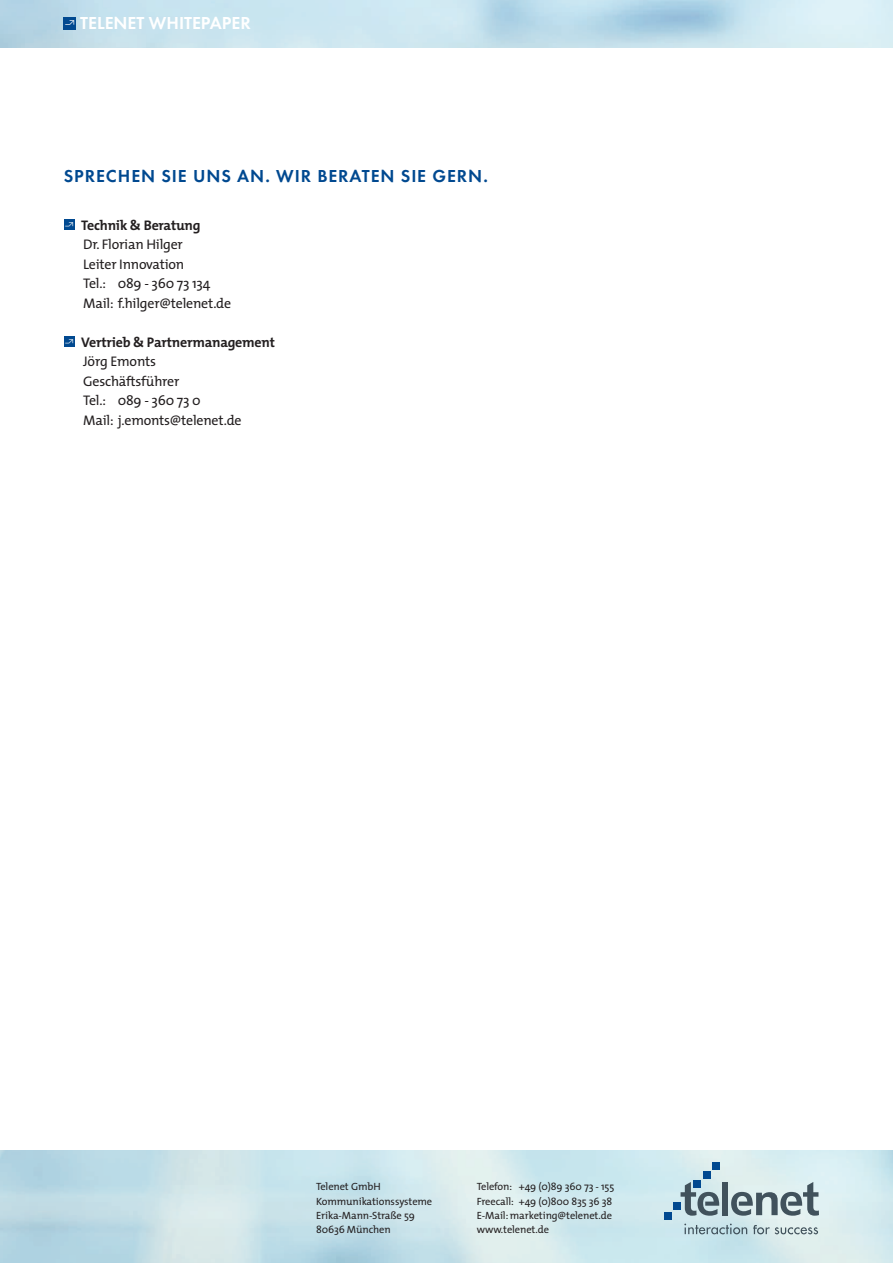
<style>
.page{position:relative;width:893px;height:1263px;background:#fff}
.page>*{position:absolute;margin:0;border:0;box-sizing:border-box;transform-origin:0 0}
.t1{font:600 18px "Futura T";letter-spacing:.05em;color:#014990}
.t2{font:600 18px "Futura T";color:#fff}
.t3{font:13.95px/19.5px "The Mix";letter-spacing:-.015em;color:#231f20}
.t4{font:700 13.95px "The Mix";letter-spacing:-.015em;color:#231f20}
.t5{font:11.7px "Foundry Gridnik";color:#fff}
.t6{font:10.5px/14.2px "The Mix";letter-spacing:-.01em;color:#231f20}
.s1{font-family:"Foundry Gridnik";font-weight:400;font-size:13.2px}
</style>
<div class="page">
<svg style="left:0;top:1150px;width:893px;height:113px"></svg>
<div style="left:722px;top:1182px;width:6px;height:33px;background:#41525c"></div>
<svg style="left:681px;top:1182px;width:38px;height:34px"></svg>
<svg style="left:731px;top:1182px;width:88px;height:34px"></svg>
<div style="left:664px;top:1212px;width:7px;height:7px;background:#014990"></div>
<div style="left:673px;top:1202px;width:8px;height:8px;background:#014990"></div>
<div style="left:694px;top:1180px;width:7px;height:7px;background:#014990"></div>
<div style="left:703px;top:1171px;width:7px;height:8px;background:#014990"></div>
<div style="left:712px;top:1163px;width:7px;height:7px;background:#014990"></div>
<svg style="left:684px;top:1223px;width:63px;height:11px"></svg>
<svg style="left:753px;top:1225px;width:65px;height:9px"></svg>
<img style="left:0;top:0;width:893px;height:48px">
<div style="left:64px;top:17px;width:12px;height:12px;background:#014990"></div>
<div style="left:64px;top:336px;width:11px;height:11px;background:#014990"></div>
<div style="left:64px;top:219px;width:11px;height:11px;background:#014990"></div>
<h1 class="t2" style="left:65px;top:12px;width:188px"><span class="s1">∏</span> TELENET WHITEPAPER</h1>
<h1 class="t1" style="left:64px;top:165px;width:426px">SPRECHEN SIE UNS AN. WIR BERATEN SIE GERN.</h1>
<p class="t5" style="left:64px;top:222px;width:11px">∏</p>
<p class="t5" style="left:64px;top:339px;width:11px">∏</p>
<h2 class="t4" style="left:81px;top:220px;width:121px">Technik &amp; Beratung</h2>
<h2 class="t3" style="left:83px;top:236px;width:149px">Dr. Florian Hilger<br>Leiter Innovation<br>Tel.: 089 - 360 73 134<br>Mail: f.hilger@telenet.de</h2>
<h2 class="t4" style="left:81px;top:337px;width:195px">Vertrieb &amp; Partnermanagement</h2>
<h2 class="t3" style="left:83px;top:353px;width:160px">Jörg Emonts<br>Geschäftsführer<br>Tel.: 089 - 360 73 0<br>Mail: j.emonts@telenet.de</h2>
<p class="t6" style="left:316px;top:1181px;width:118px">Telenet GmbH<br>Kommunikationssysteme<br>Erika-Mann-Straße 59<br>80636 München</p>
<p class="t6" style="left:477px;top:1181px;width:139px">Telefon: +49 (0)89 360 73 - 155<br>Freecall: +49 (0)800 835 36 38<br>E-Mail: marketing@telenet.de www.telenet.de</p>
</div>
